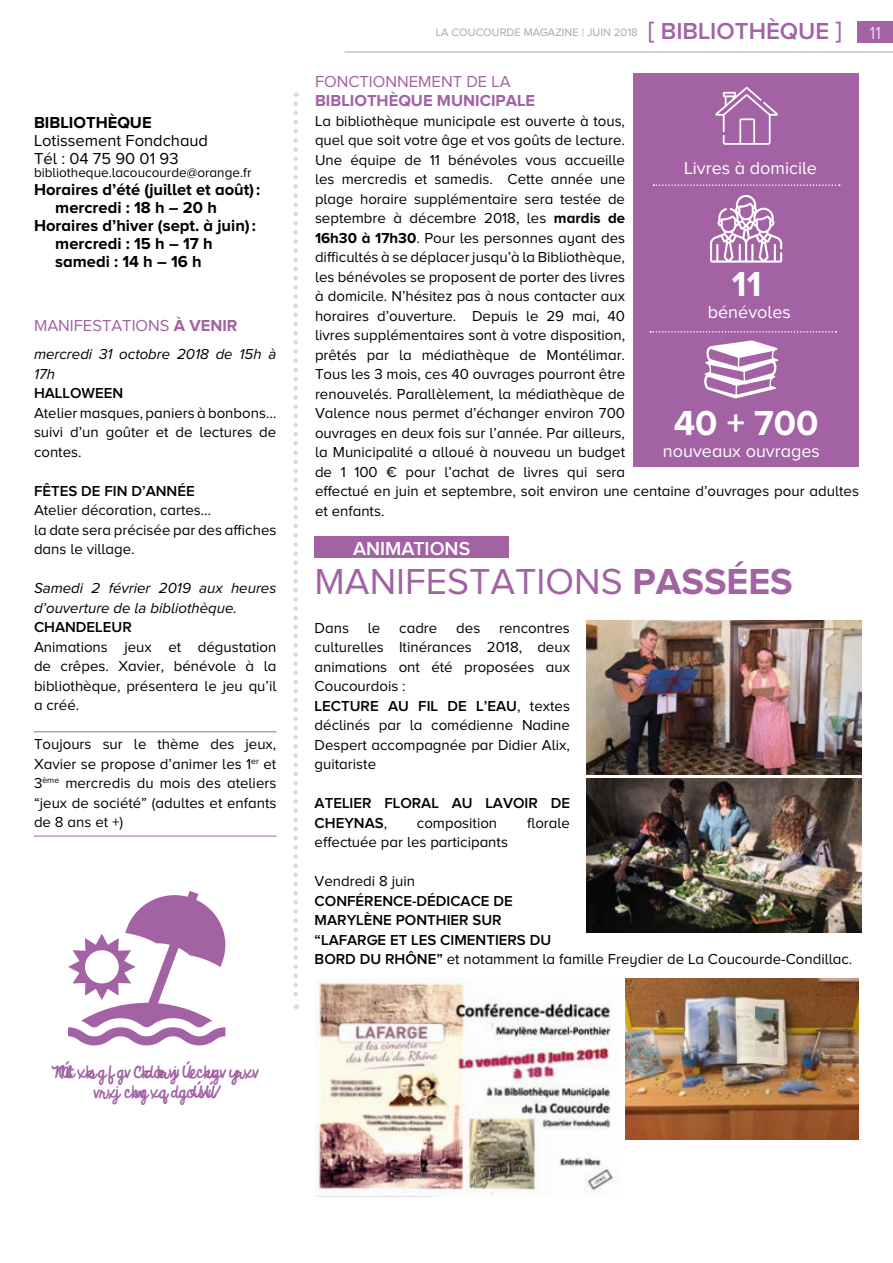
<style>
.page{position:relative;width:893px;height:1263px;background:#fff}
.page>*{position:absolute;margin:0;border:0;box-sizing:border-box;transform-origin:0 0}
.t1{font:37.5px "Proxima Nova A";color:#a262a4}
.t2{font:700 36px "Proxima Nova A";color:#fff}
.t3{font:600 24px "Proxima Nova A";color:#a262a4}
.t4{font:600 19.5px "Proxima Nova A";color:#fff}
.t5{font:18px "Proxima Nova A";color:#fff}
.t6{font:700 16.5px "Proxima Nova A";color:#000}
.t7{font:16.5px "Proxima Nova A";color:#a262a4}
.t8{font:16.5px/18px "Proxima Nova A";color:#000}
.t9{font:700 16.5px "Proxima Nova A";color:#a262a4}
.t10{font:15px/19.5px "Proxima Nova A";color:#000;text-align:justify}
.t11{font:600 15px/19.5px "Proxima Nova A";color:#000}
.t12{font:italic 15px/19.5px "Proxima Nova A";color:#000}
.t13{font:15px/19.5px "KG Always A Good Time";letter-spacing:-.035em;color:#a262a4;text-align:center}
.t14{font:13.5px "Proxima Nova A";color:#000}
.t15{font:11.25px "Proxima Nova A";color:#a8a8a7}
.s1{font-weight:700}
.s2{font-weight:300;font-size:18px;color:#fff}
.s3{font-weight:600}
.s4{font-weight:400}
</style>
<div class="page">
<div style="left:858px;top:21px;width:35px;height:21px;background:#a262a4"></div>
<hr style="left:344px;top:51px;width:549px;height:2px;background:#d2badb">
<hr style="left:34px;top:731px;width:242px;height:1px;background:#a262a4">
<hr style="left:34px;top:836px;width:242px;height:1px;background:#a262a4">
<svg style="left:293px;top:104px;width:5px;height:905px"></svg>
<div style="left:315px;top:536px;width:194px;height:22px;background:#a262a4"></div>
<div style="left:634px;top:73px;width:225px;height:394px;background:#a262a4"></div>
<svg style="left:704px;top:340px;width:75px;height:58px"></svg>
<svg style="left:653px;top:184px;width:187px;height:2px"></svg>
<svg style="left:650px;top:331px;width:186px;height:2px"></svg>
<svg style="left:710px;top:195px;width:72px;height:68px"></svg>
<svg style="left:715px;top:87px;width:63px;height:58px"></svg>
<svg style="left:68px;top:891px;width:158px;height:154px"></svg>
<img style="left:587px;top:778px;width:275px;height:154px">
<img style="left:587px;top:621px;width:274px;height:154px">
<img style="left:625px;top:978px;width:234px;height:162px">
<img style="left:315px;top:981px;width:301px;height:216px">
<p class="t6" style="left:34px;top:113px;width:119px">BIBLIOTHÈQUE</p>
<p class="t8" style="left:34px;top:131px;width:176px">Lotissement Fondchaud<br>Tél : 04 75 90 01 93</p>
<p class="t14" style="left:34px;top:165px;width:219px">bibliotheque.lacoucourde@orange.fr</p>
<p class="t6" style="left:34px;top:180px;width:228px">Horaires d’été (juillet et août):</p>
<p class="t6" style="left:55px;top:198px;width:163px">mercredi : 18 h – 20 h</p>
<p class="t6" style="left:34px;top:216px;width:223px">Horaires d’hiver (sept. à juin):</p>
<p class="t6" style="left:55px;top:234px;width:159px">mercredi : 15 h – 17 h</p>
<p class="t6" style="left:55px;top:252px;width:148px">samedi : 14 h – 16 h</p>
<p class="t7" style="left:34px;top:316px;width:205px">MANIFESTATIONS <span class="s1">À VENIR</span></p>
<p class="t12" style="left:34px;top:344px;width:244px">mercredi 31 octobre 2018 de 15h à<br>17h</p>
<p class="t11" style="left:34px;top:383px;width:91px">HALLOWEEN</p>
<p class="t10" style="left:34px;top:403px;width:244px">Atelier masques, paniers à bonbons… suivi d’un goûter et de lectures de contes.</p>
<p class="t11" style="left:34px;top:481px;width:162px">FÊTES DE FIN D’ANNÉE</p>
<p class="t10" style="left:34px;top:500px;width:244px;text-align:left">Atelier décoration, cartes…<br>la date sera précisée par des affiches dans le village.</p>
<p class="t12" style="left:34px;top:578px;width:244px">Samedi 2 février 2019 aux heures d’ouverture de la bibliothèque.</p>
<p class="t11" style="left:34px;top:617px;width:99px">CHANDELEUR</p>
<p class="t10" style="left:34px;top:637px;width:244px">Animations jeux et dégustation de crêpes. Xavier, bénévole à la bibliothèque, présentera le jeu qu’il a créé.</p>
<p class="t10" style="left:34px;top:734px;width:244px">Toujours sur le thème des jeux, Xavier se propose d’animer les 1<sup>er</sup> et 3<sup>ème</sup> mercredis du mois des ateliers “jeux de société” (adultes et enfants de 8 ans et +)</p>
<p class="t13" style="left:52px;top:1063px;width:209px">L’éq uip e d es Biblioth écaires vous souh aite un belété.</p>
<p class="t15" style="left:436px;top:26px;width:204px">LA COUCOURDE MAGAZINE | JUIN 2018</p>
<h3 class="t3" style="left:648px;top:18px;width:234px">[ BIBLIOTHÈQUE ] <span class="s2">11</span></h3>
<p class="t7" style="left:315px;top:72px;width:197px">FONCTIONNEMENT DE LA</p>
<p class="t9" style="left:315px;top:91px;width:222px">BIBLIOTHÈQUE MUNICIPALE</p>
<p class="t10" style="left:315px;top:111px;width:545px;text-align:left">La bibliothèque municipale est ouverte à tous,<br>quel que soit votre âge et vos goûts de lecture.<br>Une équipe de 11 bénévoles vous accueille<br>les mercredis et samedis. Cette année une<br>plage horaire supplémentaire sera testée de<br>septembre à décembre 2018, les <span class="s1">mardis de<br>16h30 à 17h30</span>. Pour les personnes ayant des<br>difficultés à se déplacer jusqu’à la Bibliothèque,<br>les bénévoles se proposent de porter des livres<br>à domicile. N’hésitez pas à nous contacter aux<br>horaires d’ouverture. Depuis le 29 mai, 40<br>livres supplémentaires sont à votre disposition,<br>prêtés par la médiathèque de Montélimar.<br>Tous les 3 mois, ces 40 ouvrages pourront être<br>renouvelés. Parallèlement, la médiathèque de<br>Valence nous permet d’échanger environ 700<br>ouvrages en deux fois sur l’année. Par ailleurs,<br>la Municipalité a alloué à nouveau un budget<br>de 1 100 € pour l’achat de livres qui sera<br>effectué en juin et septembre, soit environ une centaine d’ouvrages pour adultes et enfants.</p>
<h3 class="t4" style="left:353px;top:537px;width:119px">ANIMATIONS</h3>
<p class="t5" style="left:684px;top:158px;width:135px">Livres à domicile</p>
<h2 class="t2" style="left:732px;top:264px;width:31px">11</h2>
<p class="t5" style="left:708px;top:302px;width:85px">bénévoles</p>
<h2 class="t2" style="left:674px;top:402px;width:146px">40 + 700</h2>
<p class="t5" style="left:663px;top:441px;width:158px">nouveaux ouvrages</p>
<h1 class="t1" style="left:315px;top:560px;width:480px">MANIFESTATIONS <span class="s1">PASSÉES</span></h1>
<p class="t10" style="left:315px;top:618px;width:36px">Dans</p>
<p class="t10" style="left:368px;top:618px;width:14px">le</p>
<p class="t10" style="left:399px;top:618px;width:40px">cadre</p>
<p class="t10" style="left:456px;top:618px;width:26px">des</p>
<p class="t10" style="left:315px;top:618px;width:257px;text-align:left;text-indent:185px">rencontres culturelles Itinérances 2018, deux animations ont été proposées aux<br>Coucourdois :<br><span class="s3">LECTURE AU FIL DE L’EAU</span>, textes déclinés par la comédienne Nadine<br>Despert accompagnée par Didier Alix, guitariste</p>
<p class="t11" style="left:315px;top:793px;width:257px">ATELIER FLORAL AU LAVOIR DE<br>CHEYNAS<span class="s4">,</span></p>
<p class="t10" style="left:417px;top:813px;width:82px">composition</p>
<p class="t10" style="left:527px;top:813px;width:44px">florale</p>
<p class="t10" style="left:315px;top:832px;width:195px">effectuée par les participants</p>
<p class="t10" style="left:315px;top:871px;width:102px">Vendredi 8 juin</p>
<p class="t11" style="left:315px;top:891px;width:539px">CONFÉRENCE-DÉDICACE DE<br>MARYLÈNE PONTHIER SUR<br>“LAFARGE ET LES CIMENTIERS DU<br>BORD DU RHÔNE” <span class="s4">et notamment la famille Freydier de La Coucourde-Condillac.</span></p>
</div>
